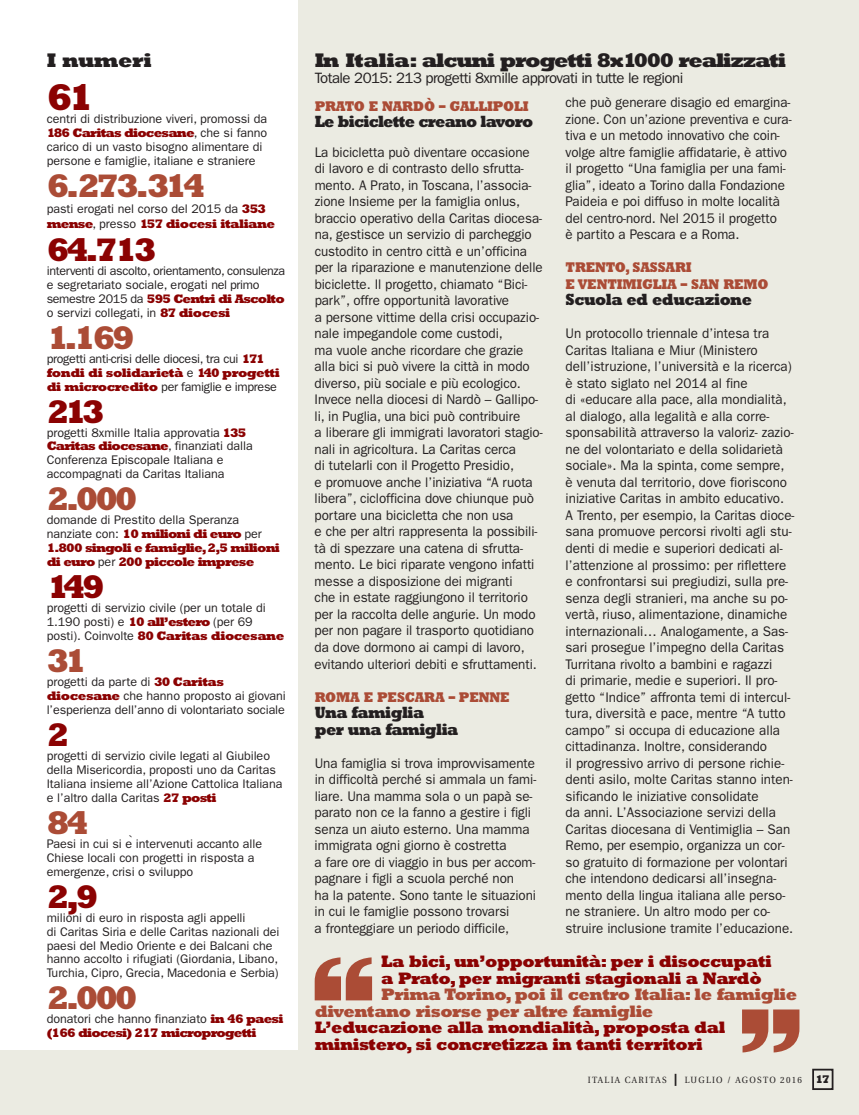
<style>
.page{position:relative;width:859px;height:1115px;background:#fff}
.page>*{position:absolute;margin:0;border:0;box-sizing:border-box;transform-origin:0 0}
.t1{font:800 37.5px "Rockwell";color:#8b0202}
.t2{font:800 33px "Rockwell";letter-spacing:-.1em;color:#ab4c36}
.t3{font:800 33px "Rockwell";letter-spacing:-.1em;color:#8b0202}
.t4{font:800 19.95px "Rockwell";letter-spacing:-.06em;color:#231f20;scale:1.04 1}
.t5{font:800 16.8px/16.5px "Rockwell";letter-spacing:-.03em;color:#8b0202}
.t6{font:800 16.8px/16.5px "Rockwell";letter-spacing:-.03em;color:#ab4c36}
.t7{font:800 16.5px/16.5px "Rockwell";letter-spacing:-.035em;color:#231f20;scale:.9 1}
.t8{font:800 16.5px "Rockwell";letter-spacing:-.055em;color:#231f20;scale:.9 1}
.t9{font:15px "Franklin Gothic";letter-spacing:-.035em;color:#231f20}
.t10{font:800 14.25px/16.5px "Rockwell";letter-spacing:-.015em;color:#ab4c36;scale:.9 1}
.t11{font:13.95px/16.5px "Franklin Gothic";letter-spacing:-.005em;color:#231f20;scale:.96 1}
.t12{font:12.45px/14px "Franklin Gothic";letter-spacing:-.005em;color:#231f20}
.t13{font:800 12.45px/14px "Rockwell";letter-spacing:-.07em;color:#8b0202}
.t14{font:800 12.45px "Rockwell";letter-spacing:-.04em;color:#8b0202}
.t15{font:12.45px/14px "Franklin Gothic";letter-spacing:-.03em;color:#231f20}
.t16{font:12.45px "Franklin Gothic";letter-spacing:-.025em;color:#231f20}
.t17{font:9px "Utopia";letter-spacing:.15em;color:#231f20;scale:.94 1}
.s1{font-family:"Franklin Gothic";font-weight:400;color:#231f20}
.s2{font-family:"Rockwell";font-weight:800;color:#8b0202}
.s3{font-family:"Noteworthy";font-weight:300}
.s4{font-family:"Rockwell";font-weight:700;font-size:13.5px}
.s5{font-family:"Rockwell";font-weight:800;font-size:11.25px}
</style>
<div class="page">
<div style="left:0;top:0;width:859px;height:1114px;background:#ebebe2"></div>
<div style="left:812px;top:1068px;width:21px;height:21px;border:2px solid #231f20"></div>
<div style="left:0;top:0;width:298px;height:1049px;background:#fff"></div>
<svg style="left:315px;top:957px;width:57px;height:43px"></svg>
<svg style="left:742px;top:1009px;width:57px;height:43px"></svg>
<h3 class="t4" style="left:47px;top:53px;width:103px">I numeri</h3>
<h1 class="t1" style="left:47px;top:84px;width:49px">61</h1>
<p class="t12" style="left:47px;top:113px;width:222px">centri di distribuzione viveri, promossi da</p>
<p class="t13" style="left:47px;top:127px;width:222px">186 Caritas diocesane<span class="s1">, che si fanno</span></p>
<p class="t12" style="left:47px;top:141px;width:217px">carico di un vasto bisogno alimentare di persone e famiglie, italiane e straniere</p>
<h2 class="t2" style="left:47px;top:175px;width:160px">6.273.314</h2>
<p class="t12" style="left:47px;top:202px;width:221px">pasti erogati nel corso del 2015 da <span class="s2">353</span></p>
<p class="t14" style="left:47px;top:219px;width:230px">mense<span class="s1">, presso</span> 157 diocesi italiane</p>
<h2 class="t3" style="left:47px;top:238px;width:112px">64.713</h2>
<p class="t15" style="left:47px;top:264px;width:240px">interventi di ascolto, orientamento, consulenza e segretariato sociale, erogati nel primo</p>
<p class="t13" style="left:47px;top:293px;width:240px"><span class="s1">semestre 2015 da</span> 595 Centri di Ascolto</p>
<p class="t12" style="left:47px;top:306px;width:185px">o servizi collegati, in <span class="s2">87 diocesi</span></p>
<h2 class="t2" style="left:47px;top:326px;width:90px">1.169</h2>
<p class="t16" style="left:47px;top:354px;width:219px">progetti anti-crisi delle diocesi, tra cui <span class="s2">171</span></p>
<p class="t14" style="left:47px;top:368px;width:235px">fondi di solidarietà <span class="s1">e</span> 140 progetti</p>
<p class="t16" style="left:47px;top:382px;width:232px"><span class="s2">di microcredito</span> per famiglie e imprese</p>
<h2 class="t3" style="left:47px;top:400px;width:60px">213</h2>
<p class="t12" style="left:47px;top:426px;width:201px">progetti 8xmille Italia approvatia <span class="s2">135</span></p>
<p class="t13" style="left:47px;top:440px;width:208px">Caritas diocesane<span class="s1">, finanziati dalla</span></p>
<p class="t12" style="left:47px;top:454px;width:179px">Conferenza Episcopale Italiana e accompagnati da Caritas Italiana</p>
<h2 class="t2" style="left:47px;top:488px;width:92px">2.000</h2>
<p class="t12" style="left:47px;top:514px;width:217px">domande di Prestito della Speranza nanziate con: <span class="s2">10 milioni di euro</span> per</p>
<p class="t13" style="left:47px;top:542px;width:235px">1.800 singoli e famiglie,2,5 milioni di euro <span class="s1">per</span> 200 piccole imprese</p>
<h2 class="t3" style="left:47px;top:575px;width:60px">149</h2>
<p class="t12" style="left:47px;top:601px;width:221px">progetti di servizio civile (per un totale di<br>1.190 posti) e <span class="s2">10 all’estero</span> (per 69</p>
<p class="t14" style="left:47px;top:631px;width:239px"><span class="s1">posti). Coinvolte</span> 80 Caritas diocesane</p>
<h2 class="t2" style="left:47px;top:649px;width:42px">31</h2>
<p class="t12" style="left:47px;top:675px;width:241px">progetti da parte di <span class="s2">30 Caritas diocesane</span> che hanno proposto ai giovani l’esperienza dell’anno di volontariato sociale</p>
<h2 class="t3" style="left:47px;top:723px;width:24px">2</h2>
<p class="t12" style="left:47px;top:749px;width:237px">progetti di servizio civile legati al Giubileo della Misericordia, proposti uno da Caritas Italiana insieme all’Azione Cattolica Italiana e l’altro dalla Caritas <span class="s2">27 posti</span></p>
<h2 class="t2" style="left:47px;top:811px;width:44px">84</h2>
<p class="t12" style="left:47px;top:837px;width:217px">Paesi in cui si e<span class="s3">̀</span>intervenuti accanto alle<br>Chiese locali con progetti in risposta a emergenze, crisi o sviluppo</p>
<h2 class="t3" style="left:47px;top:884px;width:53px">2,9</h2>
<p class="t12" style="left:47px;top:911px;width:234px">milioni di euro in risposta agli appelli<br>di Caritas Siria e delle Caritas nazionali dei paesi del Medio Oriente e dei Balcani che hanno accolto i rifugiati (Giordania, Libano, Turchia, Cipro, Grecia, Macedonia e Serbia)</p>
<h2 class="t2" style="left:47px;top:986px;width:92px">2.000</h2>
<p class="t12" style="left:47px;top:1012px;width:238px">donatori che hanno finanziato <span class="s2">in 46 paesi</span></p>
<p class="t13" style="left:47px;top:1027px;width:211px">(166 diocesi) 217 microprogetti</p>
<h3 class="t4" style="left:315px;top:53px;width:455px">In Italia: alcuni progetti 8x1000 realizzati</h3>
<p class="t9" style="left:315px;top:72px;width:370px">Totale 2015: 213 progetti 8xmille approvati in tutte le regioni</p>
<p class="t10" style="left:315px;top:99px;width:239px">PRATO E NARDÒ – GALLIPOLI</p>
<p class="t8" style="left:315px;top:116px;width:244px">Le biciclette creano lavoro</p>
<p class="t11" style="left:315px;top:145px;width:239px">La bicicletta può diventare occasione di lavoro e di contrasto dello sfrutta&shy;mento. A Prato, in Toscana, l’associa&shy;zione Insieme per la famiglia onlus, braccio operativo della Caritas diocesa&shy;na, gestisce un servizio di parcheggio custodito in centro città e un’officina per la riparazione e manutenzione delle biciclette. Il progetto, chiamato “Bici&shy;park”, offre opportunità lavorative<br>a persone vittime della crisi occupazio&shy;nale impegandole come custodi,<br>ma vuole anche ricordare che grazie alla bici si può vivere la città in modo diverso, più sociale e più ecologico.<br>Invece nella diocesi di Nardò – Gallipo&shy;li, in Puglia, una bici può contribuire<br>a liberare gli immigrati lavoratori stagio&shy;nali in agricoltura. La Caritas cerca<br>di tutelarli con il Progetto Presidio,<br>e promuove anche l’iniziativa “A ruota libera”, ciclofficina dove chiunque può portare una bicicletta che non usa<br>e che per altri rappresenta la possibili&shy;tà di spezzare una catena di sfrutta&shy;mento. Le bici riparate vengono infatti messe a disposizione dei migranti<br>che in estate raggiungono il territorio per la raccolta delle angurie. Un modo per non pagare il trasporto quotidiano da dove dormono ai campi di lavoro, evitando ulteriori debiti e sfruttamenti.</p>
<p class="t10" style="left:315px;top:689px;width:218px">ROMA E PESCARA – PENNE</p>
<p class="t7" style="left:315px;top:705px;width:161px">Una famiglia<br>per una famiglia</p>
<p class="t11" style="left:315px;top:755px;width:232px">Una famiglia si trova improvvisamente in difficoltà perché si ammala un fami&shy;liare. Una mamma sola o un papà se&shy;parato non ce la fanno a gestire i figli senza un aiuto esterno. Una mamma immigrata ogni giorno è costretta<br>a fare ore di viaggio in bus per accom&shy;pagnare i figli a scuola perché non<br>ha la patente. Sono tante le situazioni in cui le famiglie possono trovarsi<br>a fronteggiare un periodo difficile,</p>
<p class="t11" style="left:565px;top:95px;width:237px">che può generare disagio ed emargina&shy;zione. Con un’azione preventiva e cura&shy;tiva e un metodo innovativo che coin&shy;volge altre famiglie affidatarie, è attivo il progetto “Una famiglia per una fami&shy;glia”, ideato a Torino dalla Fondazione Paideia e poi diffuso in molte località del centro-nord. Nel 2015 il progetto<br>è partito a Pescara e a Roma.</p>
<p class="t10" style="left:566px;top:260px;width:227px">TRENTO, SASSARI<br>E VENTIMIGLIA – SAN REMO</p>
<p class="t7" style="left:566px;top:293px;width:209px">Scuola ed educazione</p>
<p class="t11" style="left:565px;top:326px;width:240px">Un protocollo triennale d’intesa tra Caritas Italiana e Miur (Ministero dell’istruzione, l’università e la ricerca) è stato siglato nel 2014 al fine<br>di «educare alla pace, alla mondialità, al dialogo, alla legalità e alla corre&shy;sponsabilità attraverso la valoriz- zazio&shy;ne del volontariato e della solidarietà sociale». Ma la spinta, come sempre, è venuta dal territorio, dove fioriscono iniziative Caritas in ambito educativo.<br>A Trento, per esempio, la Caritas dioce&shy;sana promuove percorsi rivolti agli stu&shy;denti di medie e superiori dedicati al&shy;l’attenzione al prossimo: per riflettere e confrontarsi sui pregiudizi, sulla pre&shy;senza degli stranieri, ma anche su po&shy;vertà, riuso, alimentazione, dinamiche internazionali… Analogamente, a Sas&shy;sari prosegue l’impegno della Caritas Turritana rivolto a bambini e ragazzi<br>di primarie, medie e superiori. Il pro&shy;getto “Indice” affronta temi di intercul&shy;tura, diversità e pace, mentre “A tutto campo” si occupa di educazione alla cittadinanza. Inoltre, considerando<br>il progressivo arrivo di persone richie&shy;denti asilo, molte Caritas stanno inten&shy;sificando le iniziative consolidate<br>da anni. L’Associazione servizi della Caritas diocesana di Ventimiglia – San Remo, per esempio, organizza un cor&shy;so gratuito di formazione per volontari che intendono dedicarsi all’insegna&shy;mento della lingua italiana alle perso&shy;ne straniere. Un altro modo per co&shy;struire inclusione tramite l’educazione.</p>
<p class="t5" style="left:381px;top:954px;width:392px">La bici, un’opportunità: per i disoccupati a Prato, per migranti stagionali a Nardò</p>
<p class="t6" style="left:315px;top:987px;width:484px;text-indent:67px">Prima Torino, poi il centro Italia: le famiglie diventano risorse per altre famiglie</p>
<p class="t5" style="left:315px;top:1020px;width:412px">L’educazione alla mondialità, proposta dal ministero, si concretizza in tanti territori</p>
<p class="t17" style="left:588px;top:1075px;width:259px">ITALIA CARITAS <span class="s4">|</span> LUGLIO / AGOSTO 2016 <span class="s5">17</span></p>
</div>
